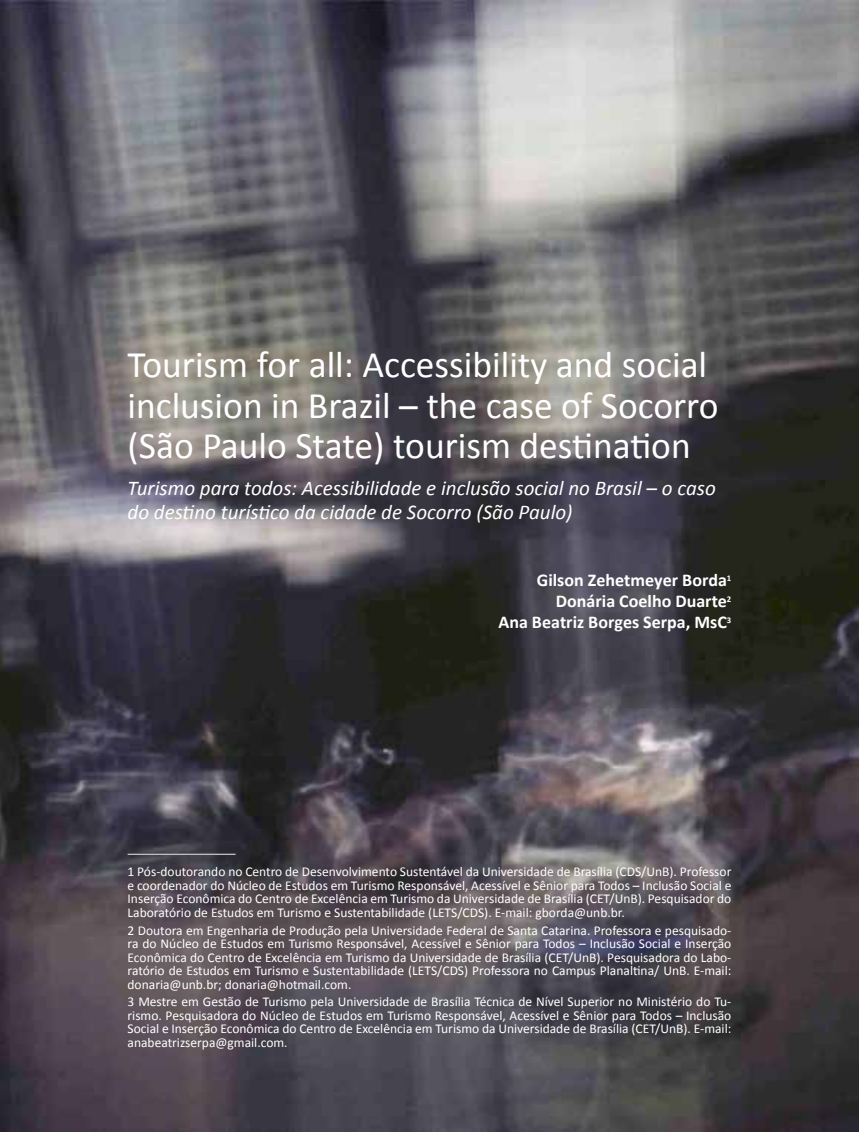
<style>
.page{position:relative;width:859px;height:1132px;background:#fff}
.page>*{position:absolute;margin:0;border:0;box-sizing:border-box;transform-origin:0 0}
.Título_Principal{font:37.5px/40.5px "Calibri";color:#fff}
.Título_English{font:italic 21px/24px "Calibri";color:#fff}
.Autor_de_artigo{font:700 18px "Calibri";color:#fff}
.Rodapé{font:13.5px/13.5px "Calibri";color:#fff;text-align:justify}
</style>
<div class="page">
<img style="left:0;top:0;width:859px;height:1131px">
<hr style="left:128px;top:853px;width:108px;height:1px;background:#fff">
<p class="Título_Principal" style="left:128px;top:344px;width:592px">Tourism for all: Accessibility and social inclusion in Brazil – the case of Socorro (São Paulo State) tourism destination</p>
<p class="Título_English" style="left:128px;top:475px;width:590px">Turismo para todos: Acessibilidade e inclusão social no Brasil – o caso do destino turístico da cidade de Socorro (São Paulo)</p>
<p class="Autor_de_artigo" style="left:537px;top:568px;width:196px">Gilson Zehetmeyer Borda<sup>1</sup></p>
<p class="Autor_de_artigo" style="left:556px;top:589px;width:177px">Donária Coelho Duarte<sup>2</sup></p>
<p class="Autor_de_artigo" style="left:498px;top:610px;width:234px">Ana Beatriz Borges Serpa, MsC<sup>3</sup></p>
<p class="Rodapé" style="left:128px;top:864px;width:605px">1 Pós-doutorando no Centro de Desenvolvimento Sustentável da Universidade de Brasília (CDS/UnB). Professor e coordenador do Núcleo de Estudos em Turismo Responsável, Acessível e Sênior para Todos – Inclusão Social e Inserção Econômica do Centro de Excelência em Turismo da Universidade de Brasília (CET/UnB). Pesquisador do Laboratório de Estudos em Turismo e Sustentabilidade (LETS/CDS). E-mail: gborda@unb.br.</p>
<p class="Rodapé" style="left:128px;top:923px;width:605px">2 Doutora em Engenharia de Produção pela Universidade Federal de Santa Catarina. Professora e pesquisado&shy;ra do Núcleo de Estudos em Turismo Responsável, Acessível e Sênior para Todos – Inclusão Social e Inserção Econômica do Centro de Excelência em Turismo da Universidade de Brasília (CET/UnB). Pesquisadora do Labo&shy;ratório de Estudos em Turismo e Sustentabilidade (LETS/CDS) Professora no Campus Planaltina/ UnB. E-mail: donaria@unb.br; donaria@hotmail.com.</p>
<p class="Rodapé" style="left:128px;top:994px;width:605px">3 Mestre em Gestão de Turismo pela Universidade de Brasília Técnica de Nível Superior no Ministério do Tu&shy;rismo. Pesquisadora do Núcleo de Estudos em Turismo Responsável, Acessível e Sênior para Todos – Inclusão Social e Inserção Econômica do Centro de Excelência em Turismo da Universidade de Brasília (CET/UnB). E-mail: anabeatrizserpa@gmail.com.</p>
</div>
